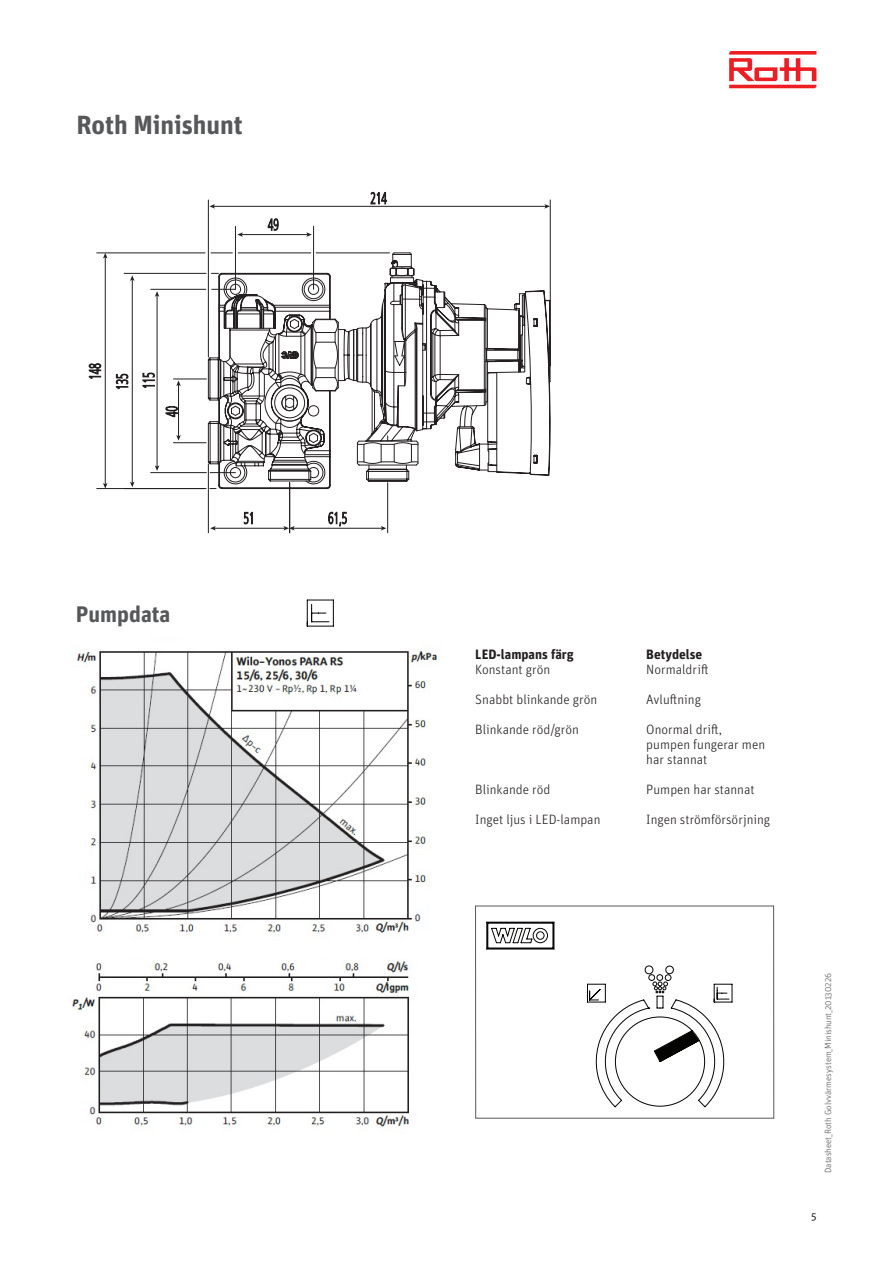
<style>
.page{position:relative;width:893px;height:1263px;background:#fff}
.page>*{position:absolute;margin:0;border:0;box-sizing:border-box;transform-origin:0 0}
.t1{font:700 26.25px "Unit OT";letter-spacing:-.005em;color:#57585a}
.t2{font:700 22.5px "Unit OT";color:#57585a}
.t3{font:300 13.5px/15px "Unit OT";color:#231f20}
.t4{font:700 13.5px "Unit OT";color:#231f20}
.t5{font:10.5px "Unit OT";color:#231f20}
.t6{font:300 9px "Unit OT";color:#57585a}
</style>
<div class="page">
<svg style="left:729px;top:51px;width:87px;height:37px"></svg>
<svg style="left:370px;top:191px;width:17px;height:13px"></svg>
<hr style="left:208px;top:200px;width:1px;height:157px;background:#231f20">
<hr style="left:550px;top:200px;width:1px;height:161px;background:#231f20">
<svg style="left:165px;top:406px;width:13px;height:11px"></svg>
<hr style="left:173px;top:379px;width:33px;height:1px;background:#231f20">
<hr style="left:173px;top:442px;width:33px;height:1px;background:#231f20">
<svg style="left:116px;top:374px;width:13px;height:15px"></svg>
<hr style="left:124px;top:273px;width:82px;height:1px;background:#231f20">
<hr style="left:124px;top:488px;width:82px;height:1px;background:#231f20">
<svg style="left:89px;top:363px;width:12px;height:16px"></svg>
<hr style="left:97px;top:488px;width:107px;height:1px;background:#231f20">
<hr style="left:97px;top:253px;width:108px;height:1px;background:#231f20">
<svg style="left:142px;top:372px;width:13px;height:16px"></svg>
<hr style="left:151px;top:472px;width:55px;height:1px;background:#231f20">
<hr style="left:151px;top:289px;width:55px;height:1px;background:#231f20">
<svg style="left:268px;top:218px;width:11px;height:13px"></svg>
<hr style="left:235px;top:226px;width:1px;height:63px;background:#231f20">
<hr style="left:313px;top:226px;width:1px;height:63px;background:#231f20">
<svg style="left:208px;top:489px;width:181px;height:44px"></svg>
<svg style="left:237px;top:482px;width:152px;height:7px"></svg>
<svg style="left:218px;top:252px;width:332px;height:38px"></svg>
<svg style="left:537px;top:290px;width:13px;height:186px"></svg>
<svg style="left:217px;top:260px;width:320px;height:222px"></svg>
<hr style="left:105px;top:257px;width:1px;height:228px;background:#231f20">
<svg style="left:103px;top:253px;width:5px;height:5px"></svg>
<svg style="left:103px;top:483px;width:5px;height:5px"></svg>
<hr style="left:132px;top:279px;width:1px;height:204px;background:#231f20">
<svg style="left:130px;top:275px;width:5px;height:6px"></svg>
<svg style="left:130px;top:482px;width:5px;height:5px"></svg>
<hr style="left:157px;top:295px;width:1px;height:172px;background:#231f20">
<svg style="left:155px;top:291px;width:4px;height:6px"></svg>
<svg style="left:155px;top:465px;width:4px;height:6px"></svg>
<hr style="left:178px;top:384px;width:1px;height:53px;background:#231f20">
<svg style="left:176px;top:380px;width:5px;height:6px"></svg>
<svg style="left:176px;top:435px;width:5px;height:6px"></svg>
<hr style="left:213px;top:206px;width:333px;height:1px;background:#231f20">
<svg style="left:209px;top:204px;width:6px;height:5px"></svg>
<svg style="left:544px;top:204px;width:6px;height:5px"></svg>
<hr style="left:293px;top:528px;width:89px;height:1px;background:#231f20">
<svg style="left:381px;top:526px;width:5px;height:4px"></svg>
<hr style="left:214px;top:528px;width:71px;height:1px;background:#231f20">
<svg style="left:210px;top:526px;width:6px;height:4px"></svg>
<svg style="left:283px;top:526px;width:12px;height:4px"></svg>
<hr style="left:241px;top:234px;width:67px;height:1px;background:#231f20">
<svg style="left:237px;top:232px;width:6px;height:5px"></svg>
<svg style="left:306px;top:232px;width:6px;height:5px"></svg>
<img style="left:77px;top:650px;width:360px;height:286px">
<img style="left:72px;top:960px;width:337px;height:168px">
<svg style="left:306px;top:599px;width:28px;height:28px"></svg>
<svg style="left:587px;top:965px;width:146px;height:142px"></svg>
<div style="left:475px;top:906px;width:299px;height:212px;border:1px solid #57585a"></div>
<svg style="left:486px;top:921px;width:69px;height:29px"></svg>
<p class="t1" style="left:77px;top:107px;width:168px">Roth Minishunt</p>
<p class="t2" style="left:76px;top:600px;width:96px">Pumpdata</p>
<p class="t4" style="left:475px;top:646px;width:100px">LED-lampans färg</p>
<p class="t4" style="left:646px;top:646px;width:58px">Betydelse</p>
<p class="t3" style="left:475px;top:662px;width:76px">Konstant grön</p>
<p class="t3" style="left:646px;top:662px;width:64px">Normaldrift</p>
<p class="t3" style="left:475px;top:692px;width:123px">Snabbt blinkande grön</p>
<p class="t3" style="left:646px;top:692px;width:56px">Avluftning</p>
<p class="t3" style="left:475px;top:722px;width:105px">Blinkande röd/grön</p>
<p class="t3" style="left:646px;top:722px;width:120px">Onormal drift, pumpen fungerar men har stannat</p>
<p class="t3" style="left:475px;top:782px;width:77px">Blinkande röd</p>
<p class="t3" style="left:646px;top:782px;width:110px">Pumpen har stannat</p>
<p class="t3" style="left:475px;top:812px;width:127px">Inget ljus i LED-lampan</p>
<p class="t3" style="left:646px;top:812px;width:125px">Ingen strömförsörjning</p>
<p class="t6" style="left:823px;top:1173px;width:201px;rotate:-90deg">Datasheet_Roth Golvvärmesystem_Minishunt_20130226</p>
<p class="t5" style="left:811px;top:1210px;width:7px">5</p>
</div>
